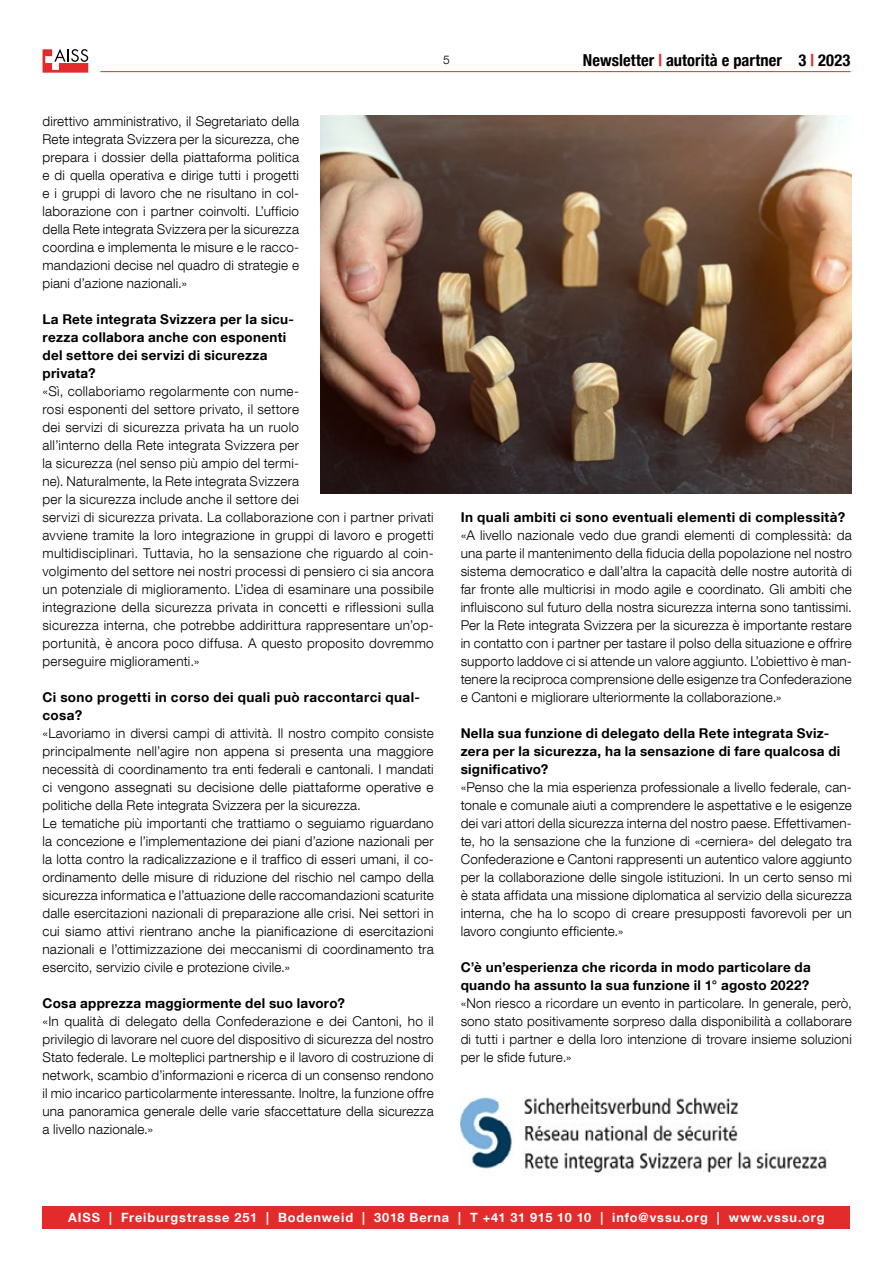
<style>
.page{position:relative;width:893px;height:1263px;background:#fff}
.page>*{position:absolute;margin:0;border:0;box-sizing:border-box;transform-origin:0 0}
.t1{font:700 condensed 16.5px "Helvetica Neue";letter-spacing:.005em;color:#000}
.Grundtext_D{font:300 13.5px/18px "Helvetica Neue LT Com";letter-spacing:.02em;color:#000;text-align:justify}
.Untertitel{font:700 13.5px/18px "Helvetica Neue LT Com";letter-spacing:.02em;color:#000}
.t2{font:700 12.75px "Helvetica Neue LT Com";letter-spacing:.07em;color:#fff}
.t3{font:300 12px "Helvetica Neue LT Com";color:#000}
.s1{color:#e42b2b}
</style>
<div class="page">
<div style="left:43px;top:1206px;width:807px;height:23px;background:#e42b2b"></div>
<svg style="left:43px;top:49px;width:45px;height:23px"></svg>
<hr style="left:100px;top:71px;width:750px;height:1px;background:#e42b2b">
<img style="left:461px;top:1096px;width:366px;height:78px">
<img style="left:320px;top:116px;width:532px;height:377px">
<p class="t3" style="left:443px;top:52px;width:8px">5</p>
<p class="t1" style="left:583px;top:46px;width:269px">Newsletter <span class="s1">|</span> autorità e partner 3 <span class="s1">|</span> 2023</p>
<p class="Grundtext_D" style="left:43px;top:112px;width:258px">direttivo amministrativo, il Segretariato della Rete integrata Svizzera per la sicurezza, che prepara i dossier della piattaforma politica e di quella operativa e dirige tutti i progetti e i gruppi di lavoro che ne risultano in col&shy;laborazione con i partner coinvolti. L’ufficio della Rete integrata Svizzera per la sicurezza coordina e implementa le misure e le racco&shy;mandazioni decise nel quadro di strategie e piani d’azione nazionali.»</p>
<p class="Untertitel" style="left:43px;top:310px;width:253px">La Rete integrata Svizzera per la sicu&shy;rezza collabora anche con esponenti del settore dei servizi di sicurezza privata?</p>
<p class="Grundtext_D" style="left:43px;top:382px;width:393px;text-align:left">«Sì, collaboriamo regolarmente con nume-<br>rosi esponenti del settore privato, il settore<br>dei servizi di sicurezza privata ha un ruolo<br>all’interno della Rete integrata Svizzera per<br>la sicurezza (nel senso più ampio del termi-<br>ne). Naturalmente, la Rete integrata Svizzera<br>per la sicurezza include anche il settore dei<br>servizi di sicurezza privata. La collaborazione con i partner privati avviene tramite la loro integrazione in gruppi di lavoro e progetti multidisciplinari. Tuttavia, ho la sensazione che riguardo al coin&shy;volgimento del settore nei nostri processi di pensiero ci sia ancora un potenziale di miglioramento. L’idea di esaminare una possibile integrazione della sicurezza privata in concetti e riflessioni sulla sicurezza interna, che potrebbe addirittura rappresentare un’op&shy;portunità, è ancora poco diffusa. A questo proposito dovremmo perseguire miglioramenti.»</p>
<p class="Untertitel" style="left:43px;top:688px;width:379px">Ci sono progetti in corso dei quali può raccontarci qual&shy;cosa?</p>
<p class="Grundtext_D" style="left:43px;top:724px;width:393px">«Lavoriamo in diversi campi di attività. Il nostro compito consiste principalmente nell’agire non appena si presenta una maggiore necessità di coordinamento tra enti federali e cantonali. I mandati ci vengono assegnati su decisione delle piattaforme operative e politiche della Rete integrata Svizzera per la sicurezza.</p>
<p class="Grundtext_D" style="left:43px;top:814px;width:393px">Le tematiche più importanti che trattiamo o seguiamo riguardano la concezione e l’implementazione dei piani d’azione nazionali per la lotta contro la radicalizzazione e il traffico di esseri umani, il co&shy;ordinamento delle misure di riduzione del rischio nel campo della sicurezza informatica e l’attuazione delle raccomandazioni scaturite dalle esercitazioni nazionali di preparazione alle crisi. Nei settori in cui siamo attivi rientrano anche la pianificazione di esercitazioni nazionali e l’ottimizzazione dei meccanismi di coordinamento tra esercito, servizio civile e protezione civile.»</p>
<p class="Untertitel" style="left:43px;top:994px;width:304px">Cosa apprezza maggiormente del suo lavoro?</p>
<p class="Grundtext_D" style="left:43px;top:1012px;width:393px">«In qualità di delegato della Confederazione e dei Cantoni, ho il privilegio di lavorare nel cuore del dispositivo di sicurezza del nostro Stato federale. Le molteplici partnership e il lavoro di costruzione di network, scambio d’informazioni e ricerca di un consenso rendono il mio incarico particolarmente interessante. Inoltre, la funzione offre una panoramica generale delle varie sfaccettature della sicurezza a livello nazionale.»</p>
<p class="Untertitel" style="left:461px;top:508px;width:386px">In quali ambiti ci sono eventuali elementi di complessità?</p>
<p class="Grundtext_D" style="left:461px;top:526px;width:393px">«A livello nazionale vedo due grandi elementi di complessità: da una parte il mantenimento della fiducia della popolazione nel nostro sistema democratico e dall’altra la capacità delle nostre autorità di far fronte alle multicrisi in modo agile e coordinato. Gli ambiti che influiscono sul futuro della nostra sicurezza interna sono tantissimi.<br>Per la Rete integrata Svizzera per la sicurezza è importante restare in contatto con i partner per tastare il polso della situazione e offrire supporto laddove ci si attende un valore aggiunto. L’obiettivo è man&shy;tenere la reciproca comprensione delle esigenze tra Confederazione e Cantoni e migliorare ulteriormente la collaborazione.»</p>
<p class="Untertitel" style="left:461px;top:724px;width:381px">Nella sua funzione di delegato della Rete integrata Sviz&shy;zera per la sicurezza, ha la sensazione di fare qualcosa di significativo?</p>
<p class="Grundtext_D" style="left:461px;top:778px;width:393px">«Penso che la mia esperienza professionale a livello federale, can&shy;tonale e comunale aiuti a comprendere le aspettative e le esigenze dei vari attori della sicurezza interna del nostro paese. Effettivamen&shy;te, ho la sensazione che la funzione di «cerniera» del delegato tra Confederazione e Cantoni rappresenti un autentico valore aggiunto per la collaborazione delle singole istituzioni. In un certo senso mi è stata affidata una missione diplomatica al servizio della sicurezza interna, che ha lo scopo di creare presupposti favorevoli per un lavoro congiunto efficiente.»</p>
<p class="Untertitel" style="left:461px;top:958px;width:352px">C’è un’esperienza che ricorda in modo particolare da quando ha assunto la sua funzione il 1° agosto 2022?</p>
<p class="Grundtext_D" style="left:461px;top:994px;width:393px">«Non riesco a ricordare un evento in particolare. In generale, però, sono stato positivamente sorpreso dalla disponibilità a collaborare di tutti i partner e della loro intenzione di trovare insieme soluzioni per le sfide future.»</p>
<p class="t2" style="left:68px;top:1209px;width:758px">AISS | Freiburgstrasse 251 | Bodenweid | 3018 Berna | T +41 31 915 10 10 | info@vssu.org | www.vssu.org</p>
</div>
